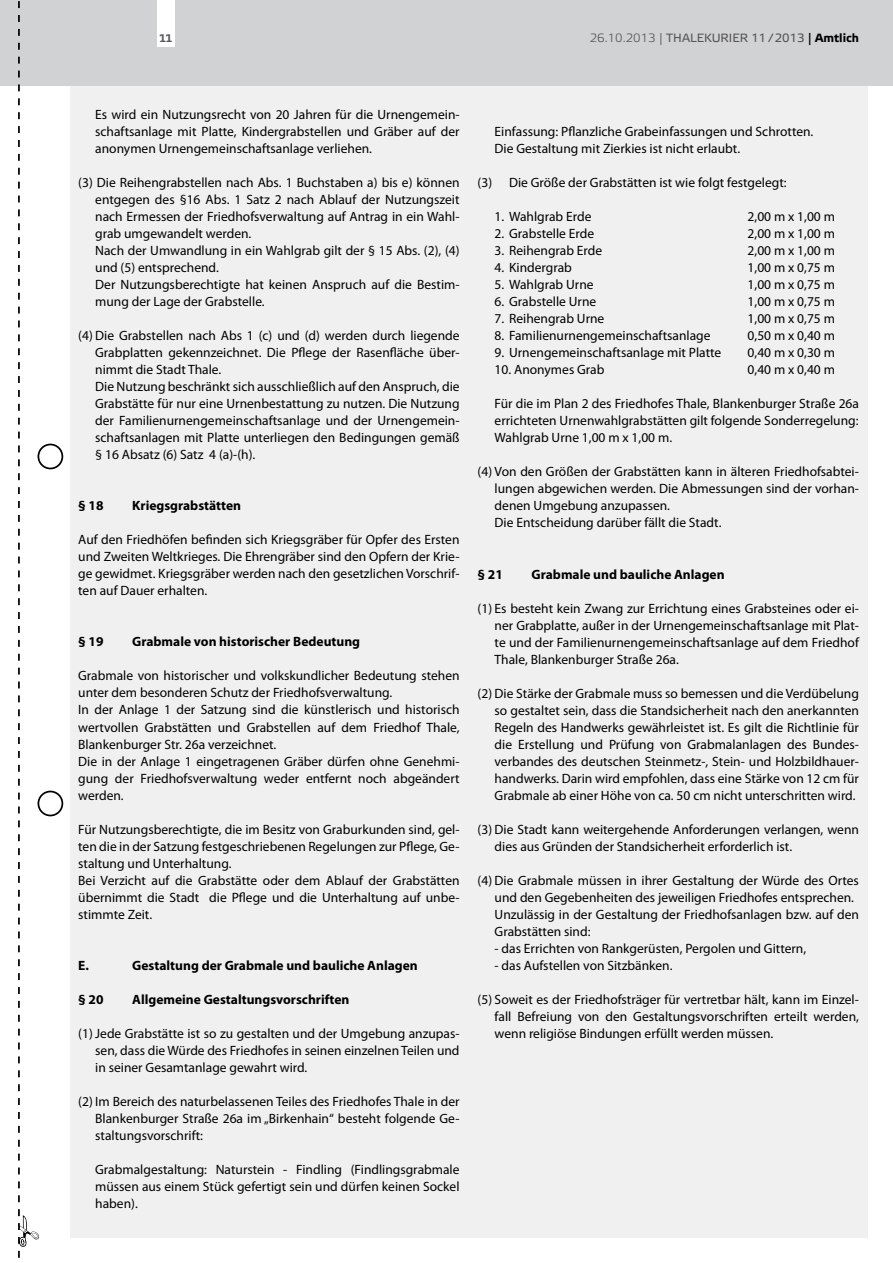
<style>
.page{position:relative;width:893px;height:1263px;background:#fff}
.page>*{position:absolute;margin:0;border:0;box-sizing:border-box;transform-origin:0 0}
.t1{font:13.5px/17px "Myriad Pro";color:#000;text-align:justify}
.t2{font:700 13.5px "Myriad Pro";color:#000}
.t3{font:12px "Elektra Text Pro";color:#58585a}
.t4{font:900 10.5px "Diavlo";color:#58585a}
.s1{font-family:"Elektra Light Pro"}
.s2{color:#000}
.s3{font-weight:700;color:#000}
</style>
<div class="page">
<div style="left:70px;top:0;width:797px;height:1237px;background:#f0f0f1"></div>
<div style="left:0;top:0;width:893px;height:85px;background:#d1d2d4"></div>
<div style="left:157px;top:0;width:17px;height:47px;background:#fff"></div>
<svg style="left:18px;top:1px;width:21px;height:1257px"></svg>
<div style="left:38px;top:444px;width:25px;height:25px;border:2px solid #000;border-radius:50%"></div>
<div style="left:38px;top:791px;width:25px;height:25px;border:2px solid #000;border-radius:50%"></div>
<p class="t4" style="left:160px;top:31px;width:14px">11</p>
<p class="t3" style="left:590px;top:32px;width:271px"><span class="s1">26.10.2013 |</span> THALEKURIER 11/2013 <span class="s2">|</span> <span class="s3">Amtlich</span></p>
<p class="t1" style="left:95px;top:106px;width:366px">Es wird ein Nutzungsrecht von 20 Jahren für die Urnengemein&shy;schaftsanlage mit Platte, Kindergrabstellen und Gräber auf der anonymen Urnengemeinschaftsanlage verliehen.</p>
<p class="t1" style="left:95px;top:174px;width:366px;text-align:left;text-indent:-17px">(3) Die Reihengrabstellen nach Abs. 1 Buchstaben a) bis e) können entgegen des §16 Abs. 1 Satz 2 nach Ablauf der Nutzungszeit nach Ermessen der Friedhofsverwaltung auf Antrag in ein Wahl&shy;grab umgewandelt werden.<br>Nach der Umwandlung in ein Wahlgrab gilt der § 15 Abs. (2), (4) und (5) entsprechend.<br>Der Nutzungsberechtigte hat keinen Anspruch auf die Bestim&shy;mung der Lage der Grabstelle.</p>
<p class="t1" style="left:95px;top:327px;width:366px;text-align:left;text-indent:-17px">(4) Die Grabstellen nach Abs 1 (c) und (d) werden durch liegende Grabplatten gekennzeichnet. Die Pflege der Rasenfläche über&shy;nimmt die Stadt Thale.<br>Die Nutzung beschränkt sich ausschließlich auf den Anspruch, die Grabstätte für nur eine Urnenbestattung zu nutzen. Die Nutzung der Familienurnengemeinschaftsanlage und der Urnengemein&shy;schaftsanlagen mit Platte unterliegen den Bedingungen gemäß § 16 Absatz (6) Satz 4 (a)-(h).</p>
<p class="t2" style="left:78px;top:498px;width:27px">§ 18</p>
<p class="t2" style="left:132px;top:498px;width:110px">Kriegsgrabstätten</p>
<p class="t1" style="left:78px;top:532px;width:383px">Auf den Friedhöfen befinden sich Kriegsgräber für Opfer des Ersten und Zweiten Weltkrieges. Die Ehrengräber sind den Opfern der Krie&shy;ge gewidmet. Kriegsgräber werden nach den gesetzlichen Vorschrif&shy;ten auf Dauer erhalten.</p>
<p class="t2" style="left:78px;top:634px;width:27px">§ 19</p>
<p class="t2" style="left:132px;top:634px;width:229px">Grabmale von historischer Bedeutung</p>
<p class="t1" style="left:78px;top:668px;width:383px;text-align:left">Grabmale von historischer und volkskundlicher Bedeutung stehen unter dem besonderen Schutz der Friedhofsverwaltung.<br>In der Anlage 1 der Satzung sind die künstlerisch und historisch wertvollen Grabstätten und Grabstellen auf dem Friedhof Thale, Blankenburger Str. 26a verzeichnet.<br>Die in der Anlage 1 eingetragenen Gräber dürfen ohne Genehmi&shy;gung der Friedhofsverwaltung weder entfernt noch abgeändert werden.</p>
<p class="t1" style="left:78px;top:821px;width:383px;text-align:left">Für Nutzungsberechtigte, die im Besitz von Graburkunden sind, gel&shy;ten die in der Satzung festgeschriebenen Regelungen zur Pflege, Ge&shy;staltung und Unterhaltung.<br>Bei Verzicht auf die Grabstätte oder dem Ablauf der Grabstätten übernimmt die Stadt die Pflege und die Unterhaltung auf unbe&shy;stimmte Zeit.</p>
<p class="t2" style="left:78px;top:957px;width:12px">E.</p>
<p class="t2" style="left:132px;top:957px;width:287px">Gestaltung der Grabmale und bauliche Anlagen</p>
<p class="t2" style="left:78px;top:991px;width:27px">§ 20</p>
<p class="t2" style="left:132px;top:991px;width:219px">Allgemeine Gestaltungsvorschriften</p>
<p class="t1" style="left:95px;top:1025px;width:366px;text-indent:-17px">(1) Jede Grabstätte ist so zu gestalten und der Umgebung anzupas&shy;sen, dass die Würde des Friedhofes in seinen einzelnen Teilen und in seiner Gesamtanlage gewahrt wird.</p>
<p class="t1" style="left:95px;top:1093px;width:366px;text-indent:-17px">(2) Im Bereich des naturbelassenen Teiles des Friedhofes Thale in der Blankenburger Straße 26a im „Birkenhain“ besteht folgende Ge&shy;staltungsvorschrift:</p>
<p class="t1" style="left:95px;top:1161px;width:366px">Grabmalgestaltung: Naturstein - Findling (Findlingsgrabmale müssen aus einem Stück gefertigt sein und dürfen keinen Sockel haben).</p>
<p class="t1" style="left:495px;top:123px;width:320px">Einfassung: Pflanzliche Grabeinfassungen und Schrotten.<br>Die Gestaltung mit Zierkies ist nicht erlaubt.</p>
<p class="t1" style="left:478px;top:174px;width:310px">(3) Die Größe der Grabstätten ist wie folgt festgelegt:</p>
<p class="t1" style="left:495px;top:209px;width:98px">1. Wahlgrab Erde</p>
<p class="t1" style="left:748px;top:209px;width:89px">2,00 m x 1,00 m</p>
<p class="t1" style="left:495px;top:226px;width:101px">2. Grabstelle Erde</p>
<p class="t1" style="left:748px;top:226px;width:89px">2,00 m x 1,00 m</p>
<p class="t1" style="left:495px;top:243px;width:109px">3. Reihengrab Erde</p>
<p class="t1" style="left:748px;top:243px;width:89px">2,00 m x 1,00 m</p>
<p class="t1" style="left:495px;top:260px;width:79px">4. Kindergrab</p>
<p class="t1" style="left:748px;top:260px;width:89px">1,00 m x 0,75 m</p>
<p class="t1" style="left:495px;top:277px;width:100px">5. Wahlgrab Urne</p>
<p class="t1" style="left:748px;top:277px;width:89px">1,00 m x 0,75 m</p>
<p class="t1" style="left:495px;top:294px;width:103px">6. Grabstelle Urne</p>
<p class="t1" style="left:748px;top:294px;width:89px">1,00 m x 0,75 m</p>
<p class="t1" style="left:495px;top:311px;width:111px">7. Reihengrab Urne</p>
<p class="t1" style="left:748px;top:311px;width:89px">1,00 m x 0,75 m</p>
<p class="t1" style="left:495px;top:328px;width:217px">8. Familienurnengemeinschaftsanlage</p>
<p class="t1" style="left:748px;top:328px;width:89px">0,50 m x 0,40 m</p>
<p class="t1" style="left:495px;top:345px;width:228px">9. Urnengemeinschaftsanlage mit Platte</p>
<p class="t1" style="left:748px;top:345px;width:89px">0,40 m x 0,30 m</p>
<p class="t1" style="left:495px;top:362px;width:111px">10. Anonymes Grab</p>
<p class="t1" style="left:748px;top:362px;width:89px">0,40 m x 0,40 m</p>
<p class="t1" style="left:495px;top:396px;width:366px">Für die im Plan 2 des Friedhofes Thale, Blankenburger Straße 26a errichteten Urnenwahlgrabstätten gilt folgende Sonderregelung:<br>Wahlgrab Urne 1,00 m x 1,00 m.</p>
<p class="t1" style="left:495px;top:464px;width:366px;text-align:left;text-indent:-17px">(4) Von den Größen der Grabstätten kann in älteren Friedhofsabtei&shy;lungen abgewichen werden. Die Abmessungen sind der vorhan&shy;denen Umgebung anzupassen.<br>Die Entscheidung darüber fällt die Stadt.</p>
<p class="t2" style="left:478px;top:566px;width:27px">§ 21</p>
<p class="t2" style="left:532px;top:566px;width:195px">Grabmale und bauliche Anlagen</p>
<p class="t1" style="left:495px;top:600px;width:366px;text-indent:-17px">(1) Es besteht kein Zwang zur Errichtung eines Grabsteines oder ei&shy;ner Grabplatte, außer in der Urnengemeinschaftsanlage mit Plat&shy;te und der Familienurnengemeinschaftsanlage auf dem Friedhof Thale, Blankenburger Straße 26a.</p>
<p class="t1" style="left:495px;top:685px;width:366px;text-indent:-17px">(2) Die Stärke der Grabmale muss so bemessen und die Verdübelung so gestaltet sein, dass die Standsicherheit nach den anerkannten Regeln des Handwerks gewährleistet ist. Es gilt die Richtlinie für die Erstellung und Prüfung von Grabmalanlagen des Bundes&shy;verbandes des deutschen Steinmetz-, Stein- und Holzbildhauer&shy;handwerks. Darin wird empfohlen, dass eine Stärke von 12 cm für Grabmale ab einer Höhe von ca. 50 cm nicht unterschritten wird.</p>
<p class="t1" style="left:495px;top:821px;width:366px;text-indent:-17px">(3) Die Stadt kann weitergehende Anforderungen verlangen, wenn dies aus Gründen der Standsicherheit erforderlich ist.</p>
<p class="t1" style="left:495px;top:872px;width:366px;text-align:left;text-indent:-17px">(4) Die Grabmale müssen in ihrer Gestaltung der Würde des Ortes und den Gegebenheiten des jeweiligen Friedhofes entsprechen.<br>Unzulässig in der Gestaltung der Friedhofsanlagen bzw. auf den Grabstätten sind:</p>
<p class="t1" style="left:495px;top:940px;width:313px">- das Errichten von Rankgerüsten, Pergolen und Gittern,</p>
<p class="t1" style="left:495px;top:957px;width:179px">- das Aufstellen von Sitzbänken.</p>
<p class="t1" style="left:495px;top:991px;width:366px;text-indent:-17px">(5) Soweit es der Friedhofsträger für vertretbar hält, kann im Einzel&shy;fall Befreiung von den Gestaltungsvorschriften erteilt werden, wenn religiöse Bindungen erfüllt werden müssen.</p>
</div>
